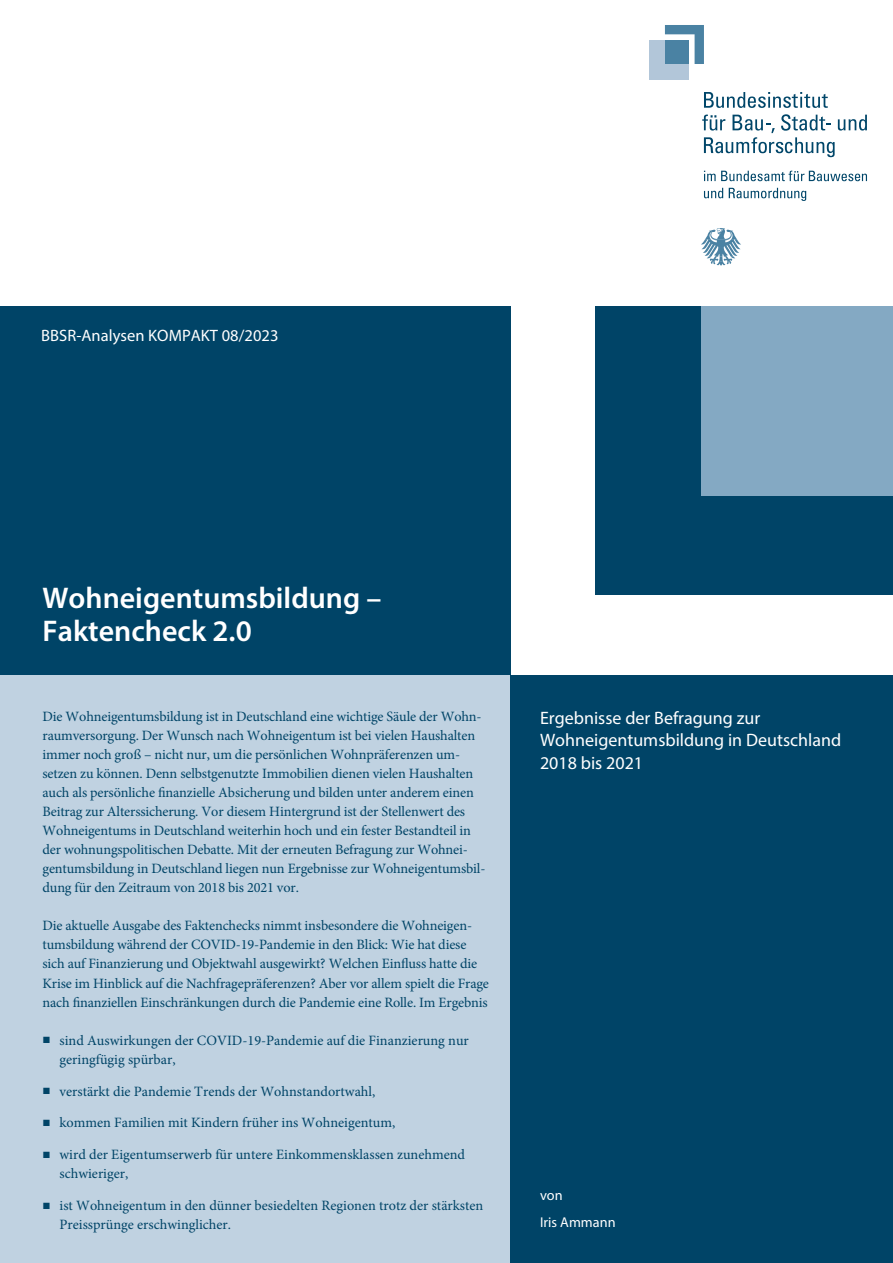
<style>
.page{position:relative;width:893px;height:1263px;background:#fff}
.page>*{position:absolute;margin:0;border:0;box-sizing:border-box;transform-origin:0 0}
.titel_H1{font:600 30px/33px "Myriad Pro";color:#fff}
.titel_aufmacher_H2{font:18px/22.5px "Myriad Pro";color:#fff}
.t1{font:16.5px "Myriad Pro";letter-spacing:.005em;color:#fff}
.fliesstext_titel_P{font:14.25px/19px "Minion Pro";letter-spacing:-.01em;color:#004467}
.autor_P{font:14.25px "Myriad Pro";color:#fff}
.s1{font-family:"Arial";font-size:13.5px}
</style>
<div class="page">
<div style="left:0;top:306px;width:510px;height:369px;background:#004467"></div>
<div style="left:0;top:675px;width:510px;height:588px;background:#c0d2e1"></div>
<div style="left:510px;top:675px;width:383px;height:588px;background:#004467"></div>
<div style="left:595px;top:306px;width:298px;height:288px;background:#004467"></div>
<div style="left:702px;top:306px;width:191px;height:189px;background:#84a9c3"></div>
<div style="left:649px;top:41px;width:39px;height:39px;background:#b2c6d9"></div>
<svg style="left:665px;top:25px;width:39px;height:39px"></svg>
<svg style="left:701px;top:228px;width:40px;height:38px"></svg>
<svg style="left:704px;top:188px;width:19px;height:10px"></svg>
<svg style="left:729px;top:188px;width:77px;height:13px"></svg>
<svg style="left:704px;top:171px;width:163px;height:10px"></svg>
<svg style="left:704px;top:92px;width:124px;height:16px"></svg>
<svg style="left:702px;top:114px;width:165px;height:43px"></svg>
<p class="t1" style="left:41px;top:325px;width:239px">BBSR-Analysen KOMPAKT 08/2023</p>
<h1 class="titel_H1" style="left:43px;top:581px;width:340px">Wohneigentumsbildung –<br>Faktencheck 2.0</h1>
<p class="fliesstext_titel_P" style="left:43px;top:707px;width:444px">Die Wohneigentumsbildung ist in Deutschland eine wichtige Säule der Wohn&shy;raumversorgung. Der Wunsch nach Wohneigentum ist bei vielen Haushalten immer noch groß – nicht nur, um die persönlichen Wohnpräferenzen um&shy;setzen zu können. Denn selbstgenutzte Immobilien dienen vielen Haushalten auch als persönliche finanzielle Absicherung und bilden unter anderem einen Beitrag zur Alterssicherung. Vor diesem Hintergrund ist der Stellenwert des Wohneigentums in Deutschland weiterhin hoch und ein fester Bestandteil in der wohnungspolitischen Debatte. Mit der erneuten Befragung zur Wohnei&shy;gentumsbildung in Deutschland liegen nun Ergebnisse zur Wohneigentumsbil&shy;dung für den Zeitraum von 2018 bis 2021 vor.</p>
<p class="fliesstext_titel_P" style="left:43px;top:916px;width:448px">Die aktuelle Ausgabe des Faktenchecks nimmt insbesondere die Wohneigen&shy;tumsbildung während der COVID-19-Pandemie in den Blick: Wie hat diese sich auf Finanzierung und Objektwahl ausgewirkt? Welchen Einfluss hatte die Krise im Hinblick auf die Nachfragepräferenzen? Aber vor allem spielt die Frage nach finanziellen Einschränkungen durch die Pandemie eine Rolle. Im Ergebnis</p>
<p class="fliesstext_titel_P" style="left:60px;top:1031px;width:411px;text-indent:-17px"><span class="s1">■</span> sind Auswirkungen der COVID-19-Pandemie auf die Finanzierung nur geringfügig spürbar,</p>
<p class="fliesstext_titel_P" style="left:43px;top:1081px;width:334px"><span class="s1">■</span> verstärkt die Pandemie Trends der Wohnstandortwahl,</p>
<p class="fliesstext_titel_P" style="left:43px;top:1113px;width:354px"><span class="s1">■</span> kommen Familien mit Kindern früher ins Wohneigentum,</p>
<p class="fliesstext_titel_P" style="left:60px;top:1145px;width:407px;text-indent:-17px"><span class="s1">■</span> wird der Eigentumserwerb für untere Einkommensklassen zunehmend schwieriger,</p>
<p class="fliesstext_titel_P" style="left:60px;top:1196px;width:425px;text-indent:-17px"><span class="s1">■</span> ist Wohneigentum in den dünner besiedelten Regionen trotz der stärksten<br>Preissprünge erschwinglicher.</p>
<h2 class="titel_aufmacher_H2" style="left:540px;top:706px;width:303px">Ergebnisse der Befragung zur<br>Wohneigentumsbildung in Deutschland<br>2018 bis 2021</h2>
<p class="autor_P" style="left:540px;top:1186px;width:24px">von</p>
<p class="autor_P" style="left:540px;top:1213px;width:77px">Iris Ammann</p>
</div>
